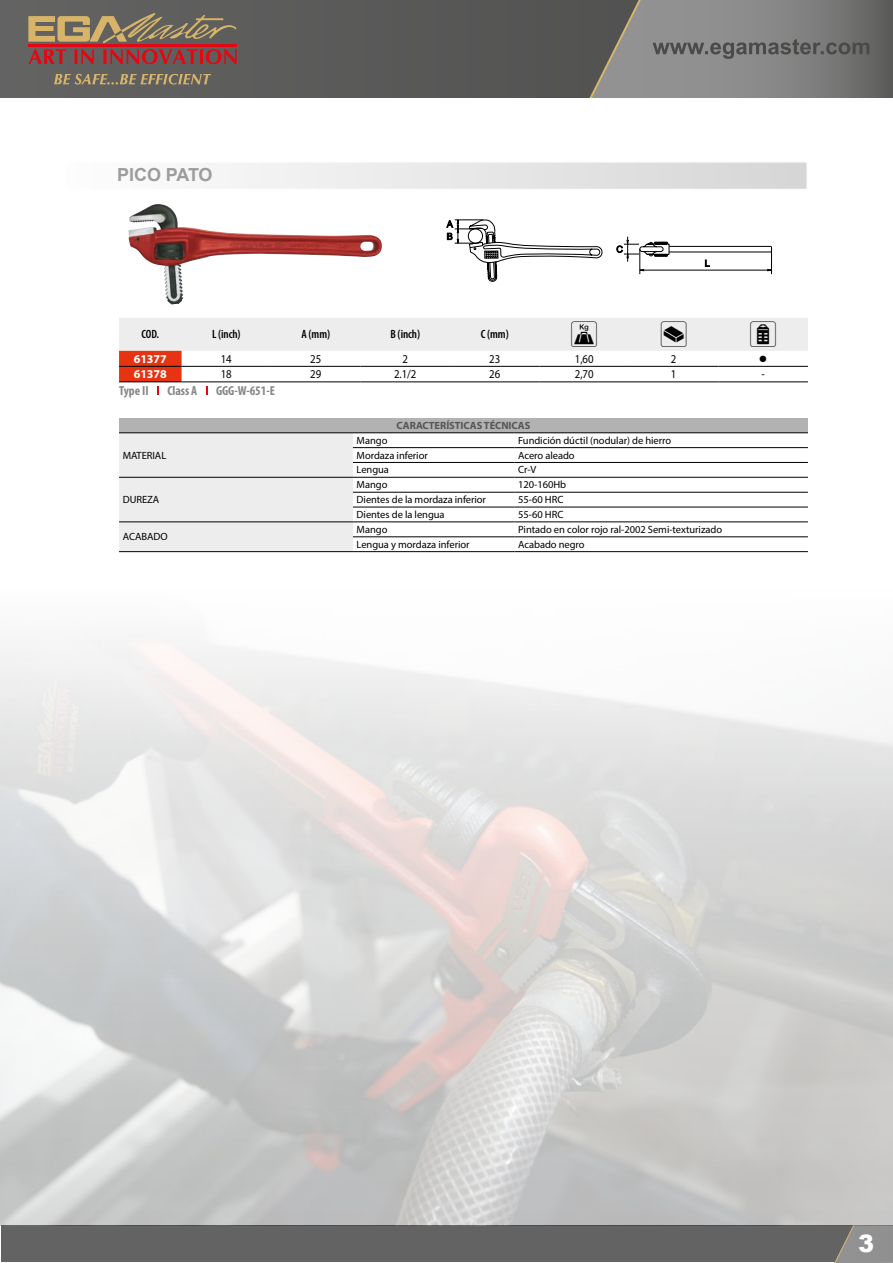
<style>
.page{position:relative;width:893px;height:1263px;background:#fff}
.page>*{position:absolute;margin:0;border:0;box-sizing:border-box;transform-origin:0 0}
.t1{font:37.8px "Egamaster Iconografia";color:#000}
.t2{font:900 24px "Arial";color:#fff}
.t3{font:700 18px "Arial";letter-spacing:-.015em;color:#9d9d9c}
.t4{font:700 condensed 13.2px "Myriad Pro";letter-spacing:-.005em;color:#878787}
.t5{font:12px "Myriad Pro";letter-spacing:-.005em;color:#000;scale:.9 1}
.t6{font:600 condensed 12px "Myriad Pro";letter-spacing:-.005em;color:#000}
.t7{font:700 12px "Myriad Pro";letter-spacing:-.005em;color:#fff}
.t8{font:10.5px "Myriad Pro";letter-spacing:-.005em;color:#000}
.t9{font:700 10.5px "Myriad Pro";letter-spacing:-.005em;color:#575756}
.t10{font:9px "Zapf Dingbats";color:#000}
</style>
<div class="page">
<div style="left:1px;top:1225px;width:891px;height:37px;background:#646363"></div>
<svg style="left:833px;top:1225px;width:59px;height:37px"></svg>
<div style="left:0;top:0;width:893px;height:98px;background:#5a5a59"></div>
<svg style="left:28px;top:13px;width:209px;height:30px"></svg>
<hr style="left:28px;top:44px;width:209px;height:3px;background:#e30613">
<svg style="left:29px;top:49px;width:37px;height:15px"></svg>
<svg style="left:74px;top:49px;width:20px;height:15px"></svg>
<svg style="left:103px;top:49px;width:134px;height:15px"></svg>
<svg style="left:54px;top:74px;width:157px;height:11px"></svg>
<svg style="left:589px;top:0;width:285px;height:98px"></svg>
<div style="left:65px;top:161px;width:743px;height:29px;background:linear-gradient(to right,#fdfdfd,#d6d5d5);border:2px solid #f8f8fa"></div>
<svg style="left:616px;top:237px;width:157px;height:38px"></svg>
<img style="left:128px;top:204px;width:254px;height:101px">
<svg style="left:446px;top:219px;width:157px;height:63px"></svg>
<svg style="left:119px;top:318px;width:689px;height:77px"></svg>
<div style="left:119px;top:418px;width:689px;height:15px;background:#b3b2b2"></div>
<svg style="left:119px;top:433px;width:689px;height:118px"></svg>
<hr style="left:353px;top:432px;width:161px;height:1px;background:#000">
<hr style="left:514px;top:432px;width:294px;height:1px;background:#000">
<hr style="left:119px;top:432px;width:234px;height:1px;background:#000">
<hr style="left:353px;top:447px;width:161px;height:1px;background:#000">
<hr style="left:514px;top:447px;width:294px;height:1px;background:#000">
<hr style="left:353px;top:462px;width:161px;height:1px;background:#000">
<hr style="left:514px;top:462px;width:294px;height:1px;background:#000">
<hr style="left:119px;top:477px;width:234px;height:1px;background:#000">
<hr style="left:353px;top:477px;width:161px;height:1px;background:#000">
<hr style="left:514px;top:477px;width:294px;height:1px;background:#000">
<hr style="left:353px;top:492px;width:161px;height:1px;background:#000">
<hr style="left:514px;top:492px;width:294px;height:1px;background:#000">
<hr style="left:353px;top:507px;width:161px;height:1px;background:#000">
<hr style="left:514px;top:507px;width:294px;height:1px;background:#000">
<hr style="left:119px;top:522px;width:234px;height:1px;background:#000">
<hr style="left:353px;top:522px;width:161px;height:1px;background:#000">
<hr style="left:514px;top:522px;width:294px;height:1px;background:#000">
<hr style="left:353px;top:536px;width:161px;height:1px;background:#000">
<hr style="left:514px;top:536px;width:294px;height:1px;background:#000">
<hr style="left:119px;top:551px;width:234px;height:1px;background:#000">
<hr style="left:353px;top:551px;width:161px;height:1px;background:#000">
<hr style="left:514px;top:551px;width:294px;height:1px;background:#000">
<h3 class="t3" style="left:117px;top:163px;width:97px">PICO PATO</h3>
<p class="t6" style="left:142px;top:328px;width:19px">COD.</p>
<p class="t6" style="left:212px;top:328px;width:30px">L (inch)</p>
<p class="t6" style="left:301px;top:328px;width:30px">A (mm)</p>
<p class="t6" style="left:390px;top:328px;width:31px">B (inch)</p>
<p class="t6" style="left:481px;top:328px;width:30px">C (mm)</p>
<h1 class="t1" style="left:569px;top:314px;width:32px">:</h1>
<h1 class="t1" style="left:659px;top:314px;width:32px">f</h1>
<h1 class="t1" style="left:748px;top:314px;width:32px">m</h1>
<p class="t7" style="left:134px;top:351px;width:35px">61377</p>
<p class="t5" style="left:221px;top:351px;width:14px">14</p>
<p class="t5" style="left:310px;top:351px;width:14px">25</p>
<p class="t5" style="left:402px;top:351px;width:8px">2</p>
<p class="t5" style="left:489px;top:351px;width:14px">23</p>
<p class="t5" style="left:575px;top:351px;width:22px">1,60</p>
<p class="t5" style="left:671px;top:351px;width:8px">2</p>
<p class="t10" style="left:760px;top:355px;width:9px">●</p>
<p class="t7" style="left:134px;top:366px;width:35px">61378</p>
<p class="t5" style="left:221px;top:367px;width:14px">18</p>
<p class="t5" style="left:310px;top:367px;width:14px">29</p>
<p class="t5" style="left:394px;top:367px;width:26px">2.1/2</p>
<p class="t5" style="left:489px;top:367px;width:14px">26</p>
<p class="t5" style="left:575px;top:367px;width:22px">2,70</p>
<p class="t5" style="left:671px;top:367px;width:8px">1</p>
<p class="t5" style="left:762px;top:367px;width:5px">-</p>
<p class="t4" style="left:119px;top:383px;width:31px">Type II</p>
<p class="t4" style="left:167px;top:383px;width:31px">Class A</p>
<p class="t4" style="left:216px;top:383px;width:60px">GGG-W-651-E</p>
<p class="t9" style="left:397px;top:419px;width:135px">CARACTERÍSTICAS TÉCNICAS</p>
<p class="t8" style="left:123px;top:449px;width:45px">MATERIAL</p>
<p class="t8" style="left:357px;top:434px;width:32px">Mango</p>
<p class="t8" style="left:518px;top:434px;width:155px">Fundición dúctil (nodular) de hierro</p>
<p class="t8" style="left:357px;top:449px;width:73px">Mordaza inferior</p>
<p class="t8" style="left:518px;top:449px;width:58px">Acero aleado</p>
<p class="t8" style="left:357px;top:463px;width:34px">Lengua</p>
<p class="t8" style="left:518px;top:463px;width:20px">Cr-V</p>
<p class="t8" style="left:123px;top:493px;width:38px">DUREZA</p>
<p class="t8" style="left:123px;top:530px;width:46px">ACABADO</p>
<p class="t8" style="left:357px;top:478px;width:32px">Mango</p>
<p class="t8" style="left:518px;top:478px;width:50px">120-160Hb</p>
<p class="t8" style="left:357px;top:493px;width:131px">Dientes de la mordaza inferior</p>
<p class="t8" style="left:518px;top:493px;width:47px">55-60 HRC</p>
<p class="t8" style="left:357px;top:508px;width:90px">Dientes de la lengua</p>
<p class="t8" style="left:518px;top:508px;width:47px">55-60 HRC</p>
<p class="t8" style="left:357px;top:523px;width:32px">Mango</p>
<p class="t8" style="left:518px;top:523px;width:205px">Pintado en color rojo ral-2002 Semi-texturizado</p>
<p class="t8" style="left:357px;top:538px;width:114px">Lengua y mordaza inferior</p>
<p class="t8" style="left:518px;top:538px;width:68px">Acabado negro</p>
<h2 class="t2" style="left:858px;top:1226px;width:18px">3</h2>
</div>
